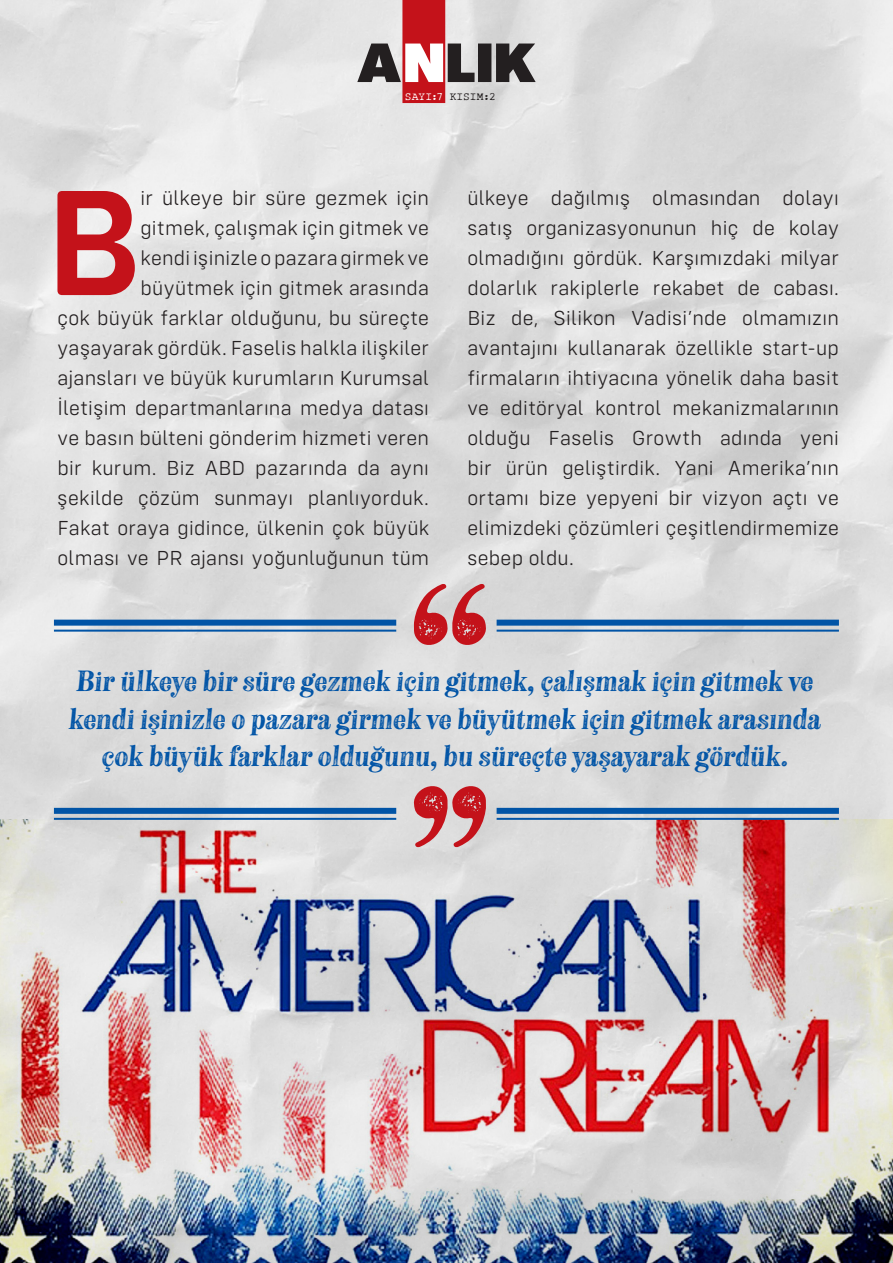
<style>
.page{position:relative;width:893px;height:1263px;background:#fff}
.page>*{position:absolute;margin:0;border:0;box-sizing:border-box;transform-origin:0 0}
.t1{font:600 155.4px "Config Rounded";color:#c4121a}
.t2{font:italic 25.5px/37.5px "Neato Serif Rough";letter-spacing:.01em;color:#0154a6;text-align:center}
.t3{font:300 21px/30px "Config Rounded";letter-spacing:.015em;color:#231f20;text-align:right}
.t4{font:11.4px "Rough Typewriter";letter-spacing:.005em;color:#231f20}
.s1{color:#fff}
</style>
<div class="page">
<svg style="left:357px;top:0;width:179px;height:103px"></svg>
<img style="left:0;top:820px;width:893px;height:443px">
<svg style="left:414px;top:584px;width:73px;height:62px"></svg>
<svg style="left:413px;top:785px;width:73px;height:62px"></svg>
<div style="left:54px;top:620px;width:342px;height:6px;background:#0154a6"></div>
<hr style="left:54px;top:630px;width:342px;height:2px;background:#0154a6">
<div style="left:54px;top:808px;width:342px;height:6px;background:#0154a6"></div>
<hr style="left:54px;top:818px;width:342px;height:2px;background:#0154a6">
<div style="left:497px;top:620px;width:342px;height:6px;background:#0154a6"></div>
<hr style="left:497px;top:630px;width:342px;height:2px;background:#0154a6">
<div style="left:497px;top:808px;width:342px;height:6px;background:#0154a6"></div>
<hr style="left:497px;top:818px;width:342px;height:2px;background:#0154a6">
<p class="t4" style="left:405px;top:90px;width:93px"><span class="s1">SAYI:7</span> KISIM:2</p>
<p class="t3" style="left:57px;top:183px;width:373px">ir ülkeye bir süre gezmek için<br>gitmek, çalışmak için gitmek ve<br>kendi işinizle o pazara girmek ve büyütmek için gitmek arasında<br>çok büyük farklar olduğunu, bu süreçte yaşayarak gördük. Faselis halkla ilişkiler ajansları ve büyük kurumların Kurumsal İletişim departmanlarına medya datası ve basın bülteni gönderim hizmeti veren bir kurum. Biz ABD pazarında da aynı şekilde çözüm sunmayı planlıyorduk.<br>Fakat oraya gidince, ülkenin çok büyük olması ve PR ajansı yoğunluğunun tüm</p>
<p class="t3" style="left:467px;top:183px;width:373px;text-align:justify">ülkeye dağılmış olmasından dolayı satış organizasyonunun hiç de kolay olmadığını gördük. Karşımızdaki milyar dolarlık rakiplerle rekabet de cabası.<br>Biz de, Silikon Vadisi’nde olmamızın avantajını kullanarak özellikle start-up firmaların ihtiyacına yönelik daha basit ve editöryal kontrol mekanizmalarının olduğu Faselis Growth adında yeni bir ürün geliştirdik. Yani Amerika’nın ortamı bize yepyeni bir vizyon açtı ve elimizdeki çözümleri çeşitlendirmemize sebep oldu.</p>
<p class="t1" style="left:45px;top:151px;width:97px">B</p>
<p class="t2" style="left:69px;top:663px;width:753px">Bir ülkeye bir süre gezmek için gitmek, çalışmak için gitmek ve kendi işinizle o pazara girmek ve büyütmek için gitmek arasında çok büyük farklar olduğunu, bu süreçte yaşayarak gördük.</p>
</div>
